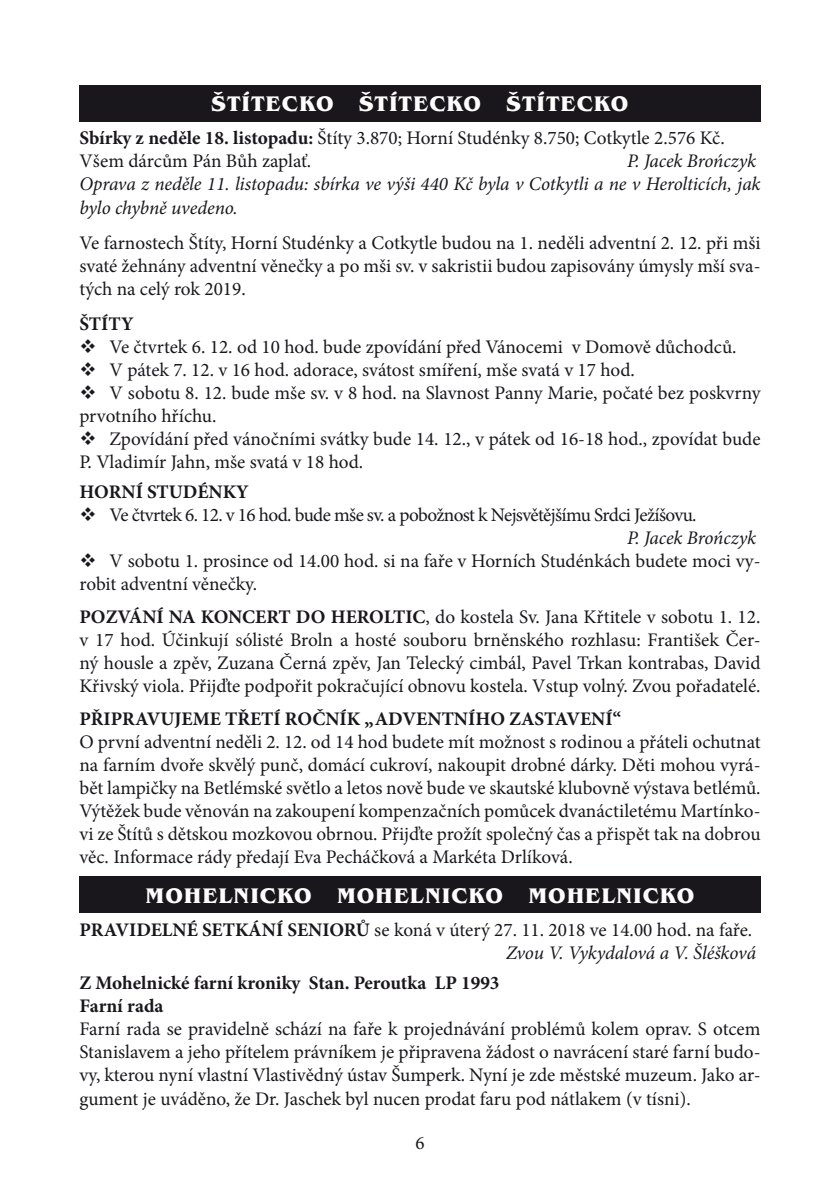
<style>
.page{position:relative;width:840px;height:1191px;background:#fff}
.page>*{position:absolute;margin:0;border:0;box-sizing:border-box;transform-origin:0 0}
.t1{font:700 21.8px "Benguiat Itc TOT";letter-spacing:.045em;color:#fff}
.t2{font:19.2px/23px "Minion Pro";color:#1a171c}
.t3{font:700 19.2px/23px "Minion Pro";color:#1a171c}
.t4{font:italic 19.2px/23px "Minion Pro";letter-spacing:-.005em;color:#1a171c}
.t5{font:19.2px/23px "Minion Pro";letter-spacing:-.03em;color:#1a171c}
.t6{font:19px "Minion Pro";color:#1a171c}
.s1{font-weight:700}
.s2{font-style:italic}
</style>
<div class="page">
<div style="left:79px;top:85px;width:681px;height:36px;background:#1a171c"></div>
<div style="left:79px;top:876px;width:681px;height:37px;background:#1a171c"></div>
<p class="t1" style="left:211px;top:91px;width:418px">ŠTÍTECKO ŠTÍTECKO ŠTÍTECKO</p>
<p class="t2" style="left:79px;top:127px;width:646px"><span class="s1">Sbírky z neděle 18. listopadu:</span> Štíty 3.870; Horní Studénky 8.750; Cotkytle 2.576 Kč.<br>Všem dárcům Pán Bůh zaplať.</p>
<p class="t4" style="left:79px;top:150px;width:682px;text-indent:547px">P. Jacek Brończyk<br>Oprava z neděle 11. listopadu: sbírka ve výši 440 Kč byla v Cotkytli a ne v Herolticích, jak bylo chybně uvedeno.</p>
<p class="t2" style="left:79px;top:231px;width:682px;text-align:justify">Ve farnostech Štíty, Horní Studénky a Cotkytle budou na 1. neděli adventní 2. 12. při mši svaté žehnány adventní věnečky a po mši sv. v sakristii budou zapisovány úmysly mší sva&shy;tých na celý rok 2019.</p>
<p class="t3" style="left:79px;top:312px;width:56px">ŠTÍTY</p>
<p class="t2" style="left:79px;top:335px;width:658px">❖ Ve čtvrtek 6. 12. od 10 hod. bude zpovídání před Vánocemi v Domově důchodců.</p>
<p class="t2" style="left:79px;top:358px;width:556px">❖ V pátek 7. 12. v 16 hod. adorace, svátost smíření, mše svatá v 17 hod.</p>
<p class="t2" style="left:79px;top:381px;width:682px">❖ V sobotu 8. 12. bude mše sv. v 8 hod. na Slavnost Panny Marie, počaté bez poskvrny prvotního hříchu.</p>
<p class="t2" style="left:79px;top:427px;width:682px">❖ Zpovídání před vánočními svátky bude 14. 12., v pátek od 16-18 hod., zpovídat bude<br>P. Vladimír Jahn, mše svatá v 18 hod.</p>
<p class="t3" style="left:79px;top:480px;width:171px">HORNÍ STUDÉNKY</p>
<p class="t5" style="left:626px;top:504px;width:131px;text-indent:-547px">❖ Ve čtvrtek 6. 12. v 16 hod. bude mše sv. a pobožnost k Nejsvětějšímu Srdci Ježíšovu.<br><span class="s2">P. Jacek Brończyk</span></p>
<p class="t2" style="left:79px;top:550px;width:682px">❖ V sobotu 1. prosince od 14.00 hod. si na faře v Horních Studénkách budete moci vy&shy;robit adventní věnečky.</p>
<p class="t2" style="left:79px;top:605px;width:682px;text-align:justify"><span class="s1">POZVÁNÍ NA KONCERT DO HEROLTIC</span>, do kostela Sv. Jana Křtitele v sobotu 1. 12. v 17 hod. Účinkují sólisté Broln a hosté souboru brněnského rozhlasu: František Čer&shy;ný housle a zpěv, Zuzana Černá zpěv, Jan Telecký cimbál, Pavel Trkan kontrabas, David Křivský viola. Přijďte podpořit pokračující obnovu kostela. Vstup volný. Zvou pořadatelé.</p>
<p class="t3" style="left:79px;top:707px;width:543px">PŘIPRAVUJEME TŘETÍ ROČNÍK „ADVENTNÍHO ZASTAVENÍ“</p>
<p class="t2" style="left:79px;top:730px;width:682px;text-align:justify">O první adventní neděli 2. 12. od 14 hod budete mít možnost s rodinou a přáteli ochutnat na farním dvoře skvělý punč, domácí cukroví, nakoupit drobné dárky. Děti mohou vyrá&shy;bět lampičky na Betlémské světlo a letos nově bude ve skautské klubovně výstava betlémů.<br>Výtěžek bude věnován na zakoupení kompenzačních pomůcek dvanáctiletému Martínko&shy;vi ze Štítů s dětskou mozkovou obrnou. Přijďte prožít společný čas a přispět tak na dobrou věc. Informace rády předají Eva Pecháčková a Markéta Drlíková.</p>
<p class="t1" style="left:145px;top:883px;width:550px">MOHELNICKO MOHELNICKO MOHELNICKO</p>
<p class="t2" style="left:79px;top:918px;width:678px;text-align:right"><span class="s1">PRAVIDELNÉ SETKÁNÍ SENIORŮ</span> se koná v úterý 27. 11. 2018 ve 14.00 hod. na faře.<br><span class="s2">Zvou V. Vykydalová a V. Šléšková</span></p>
<p class="t3" style="left:79px;top:971px;width:421px">Z Mohelnické farní kroniky Stan. Peroutka LP 1993<br>Farní rada</p>
<p class="t2" style="left:79px;top:1017px;width:682px;text-align:justify">Farní rada se pravidelně schází na faře k projednávání problémů kolem oprav. S otcem Stanislavem a jeho přítelem právníkem je připravena žádost o navrácení staré farní budo&shy;vy, kterou nyní vlastní Vlastivědný ústav Šumperk. Nyní je zde městské muzeum. Jako ar&shy;gument je uváděno, že Dr. Jaschek byl nucen prodat faru pod nátlakem (v tísni).</p>
<p class="t6" style="left:415px;top:1130px;width:11px">6</p>
</div>
